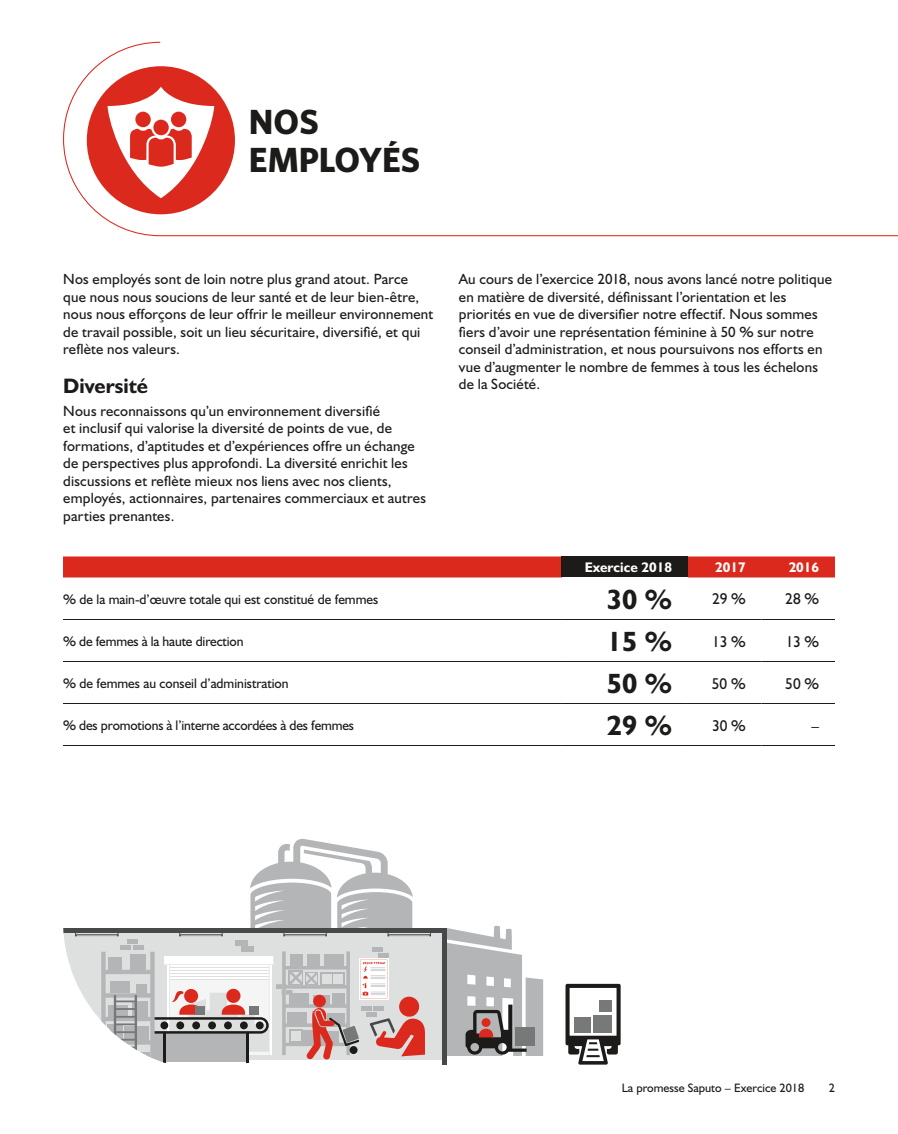
<style>
.page{position:relative;width:898px;height:1134px;background:#fff}
.page>*{position:absolute;margin:0;border:0;box-sizing:border-box;transform-origin:0 0}
.t1{font:700 35px/38.5px "Whitney";color:#1c1b1a}
.t2{font:700 28px "Humanist 521 BT";color:#1c1b1a}
.t3{font:700 21px "Humanist 521 BT";color:#1c1b1a}
.t4{font:15.75px "Humanist 521 BT";letter-spacing:-.01em;color:#1c1b1a}
.t5{font:14.88px/17.5px "Humanist 521 BT";letter-spacing:.015em;color:#1c1b1a}
.t6{font:14px "Humanist 521 BT";color:#1c1b1a}
.t7{font:700 14px "Humanist 521 BT";color:#fff}
.t8{font:12.25px "Humanist 521 BT";color:#1c1b1a}
</style>
<div class="page">
<svg style="left:63px;top:556px;width:772px;height:22px;background:#dc3327"></svg>
<div style="left:562px;top:556px;width:126px;height:22px;background:#1c1b1a"></div>
<hr style="left:63px;top:619px;width:499px;height:1px;background:#1c1b1a">
<hr style="left:562px;top:619px;width:126px;height:1px;background:#1c1b1a">
<hr style="left:688px;top:619px;width:73px;height:1px;background:#1c1b1a">
<hr style="left:761px;top:619px;width:74px;height:1px;background:#1c1b1a">
<hr style="left:63px;top:703px;width:499px;height:1px;background:#1c1b1a">
<hr style="left:562px;top:703px;width:126px;height:1px;background:#1c1b1a">
<hr style="left:688px;top:703px;width:73px;height:1px;background:#1c1b1a">
<hr style="left:761px;top:703px;width:74px;height:1px;background:#1c1b1a">
<hr style="left:63px;top:745px;width:499px;height:1px;background:#1c1b1a">
<hr style="left:562px;top:745px;width:126px;height:1px;background:#1c1b1a">
<hr style="left:688px;top:745px;width:73px;height:1px;background:#1c1b1a">
<hr style="left:761px;top:745px;width:74px;height:1px;background:#1c1b1a">
<hr style="left:63px;top:661px;width:499px;height:1px;background:#1c1b1a">
<hr style="left:562px;top:661px;width:126px;height:1px;background:#1c1b1a">
<hr style="left:688px;top:661px;width:73px;height:1px;background:#1c1b1a">
<hr style="left:761px;top:661px;width:74px;height:1px;background:#1c1b1a">
<svg style="left:63px;top:41px;width:835px;height:196px"></svg>
<svg style="left:250px;top:839px;width:293px;height:217px"></svg>
<svg style="left:63px;top:932px;width:379px;height:127px;fill:#dedfdf"></svg>
<div style="left:133px;top:945px;width:10px;height:5px;background:#b4b5b7"></div>
<hr style="left:127px;top:940px;width:11px;height:4px;background:#b4b5b7">
<div style="left:120px;top:945px;width:11px;height:5px;background:#b4b5b7"></div>
<div style="left:372px;top:947px;width:11px;height:5px;background:#b4b5b7"></div>
<div style="left:236px;top:940px;width:12px;height:6px;background:#b4b5b7"></div>
<div style="left:242px;top:947px;width:12px;height:5px;background:#b4b5b7"></div>
<hr style="left:63px;top:928px;width:383px;height:4px;background:#474849">
<svg style="left:283px;top:932px;width:44px;height:5px"></svg>
<svg style="left:387px;top:932px;width:44px;height:5px"></svg>
<svg style="left:75px;top:932px;width:44px;height:5px"></svg>
<svg style="left:179px;top:932px;width:44px;height:5px"></svg>
<svg style="left:565px;top:984px;width:55px;height:81px"></svg>
<hr style="left:442px;top:928px;width:4px;height:136px;background:#474849">
<div style="left:515px;top:1028px;width:20px;height:18px;background:#777878"></div>
<svg style="left:465px;top:1005px;width:61px;height:50px;background:#847b7b"></svg>
<svg style="left:101px;top:951px;width:324px;height:112px"></svg>
<h1 class="t1" style="left:249px;top:101px;width:173px">NOS<br>EMPLOYÉS</h1>
<p class="t5" style="left:63px;top:270px;width:371px">Nos employés sont de loin notre plus grand atout. Parce que nous nous soucions de leur santé et de leur bien-être, nous nous efforçons de leur offrir le meilleur environnement de travail possible, soit un lieu sécuritaire, diversifié, et qui reflète nos valeurs.</p>
<h3 class="t3" style="left:63px;top:373px;width:86px">Diversité</h3>
<p class="t5" style="left:63px;top:402px;width:364px">Nous reconnaissons qu’un environnement diversifié<br>et inclusif qui valorise la diversité de points de vue, de formations, d’aptitudes et d’expériences offre un échange de perspectives plus approfondi. La diversité enrichit les discussions et reflète mieux nos liens avec nos clients, employés, actionnaires, partenaires commerciaux et autres parties prenantes.</p>
<p class="t5" style="left:459px;top:270px;width:375px">Au cours de l’exercice 2018, nous avons lancé notre politique en matière de diversité, définissant l’orientation et les priorités en vue de diversifier notre effectif. Nous sommes fiers d’avoir une représentation féminine à 50 % sur notre conseil d’administration, et nous poursuivons nos efforts en vue d’augmenter le nombre de femmes à tous les échelons de la Société.</p>
<p class="t7" style="left:585px;top:559px;width:89px">Exercice 2018</p>
<p class="t7" style="left:715px;top:559px;width:32px">2017</p>
<p class="t7" style="left:788px;top:559px;width:32px">2016</p>
<p class="t6" style="left:63px;top:590px;width:317px">% de la main-d’œuvre totale qui est constitué de femmes</p>
<h2 class="t2" style="left:607px;top:582px;width:67px">30 %</h2>
<p class="t4" style="left:712px;top:589px;width:35px">29 %</p>
<p class="t4" style="left:785px;top:589px;width:35px">28 %</p>
<p class="t6" style="left:63px;top:632px;width:182px">% de femmes à la haute direction</p>
<h2 class="t2" style="left:607px;top:624px;width:67px">15 %</h2>
<p class="t4" style="left:712px;top:631px;width:35px">13 %</p>
<p class="t4" style="left:786px;top:631px;width:35px">13 %</p>
<p class="t6" style="left:63px;top:674px;width:227px">% de femmes au conseil d’administration</p>
<h2 class="t2" style="left:607px;top:666px;width:67px">50 %</h2>
<p class="t4" style="left:712px;top:673px;width:35px">50 %</p>
<p class="t4" style="left:785px;top:673px;width:35px">50 %</p>
<p class="t6" style="left:63px;top:716px;width:292px">% des promotions à l’interne accordées à des femmes</p>
<h2 class="t2" style="left:607px;top:708px;width:67px">29 %</h2>
<p class="t4" style="left:712px;top:715px;width:35px">30 %</p>
<p class="t4" style="left:811px;top:715px;width:9px">–</p>
<p class="t8" style="left:622px;top:1080px;width:184px">La promesse Saputo – Exercice 2018</p>
<p class="t8" style="left:829px;top:1080px;width:8px">2</p>
</div>
